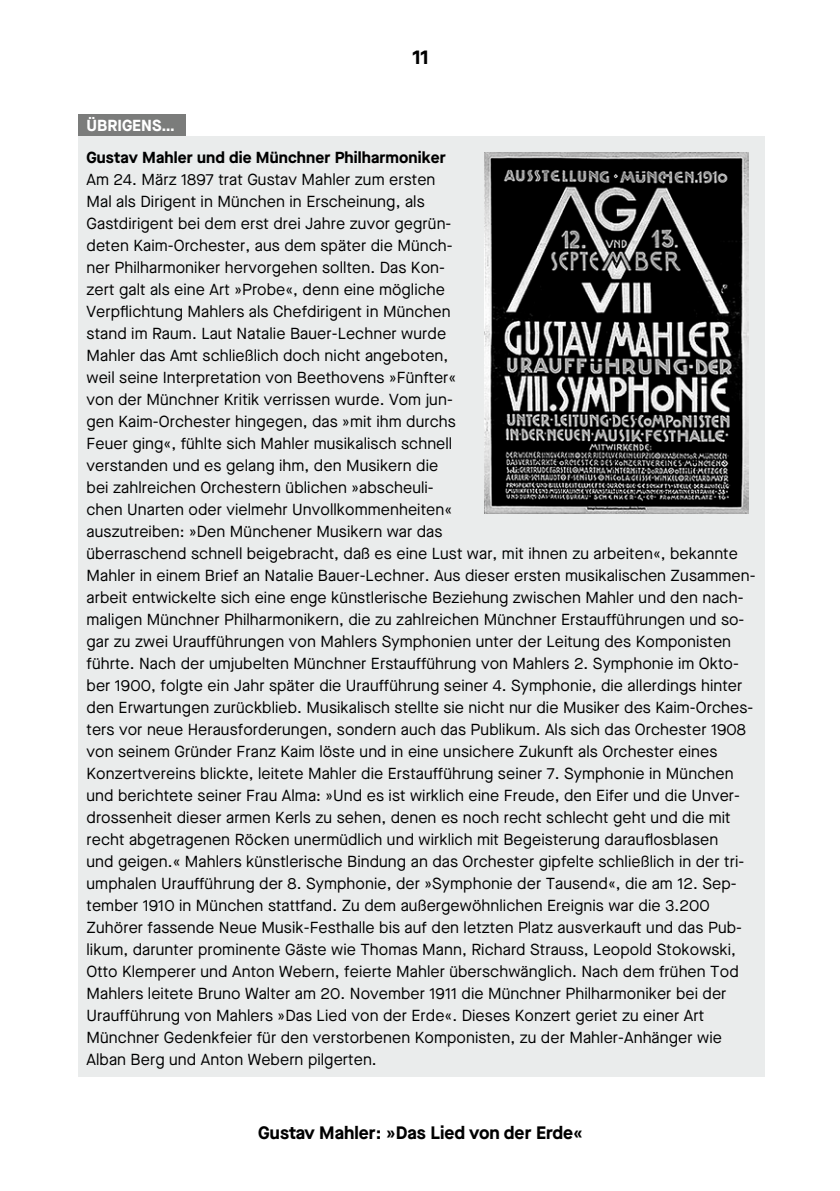
<style>
.page{position:relative;width:840px;height:1191px;background:#fff}
.page>*{position:absolute;margin:0;border:0;box-sizing:border-box;transform-origin:0 0}
.t1{font:700 20px "Maison Neue";color:#000}
.t2{font:700 18px "Maison Neue";color:#000}
.t3{font:16px/22px "Maison Neue";letter-spacing:.005em;color:#000}
.t4{font:700 16px "Maison Neue";letter-spacing:.005em;color:#000}
.t5{font:700 16px "Maison Neue";color:#fff}
</style>
<div class="page">
<div style="left:78px;top:136px;width:686px;height:940px;background:#eaecec"></div>
<div style="left:78px;top:114px;width:108px;height:22px;background:#7b7c7b"></div>
<img style="left:484px;top:152px;width:264px;height:361px">
<p class="t5" style="left:86px;top:114px;width:90px">ÜBRIGENS…</p>
<p class="t1" style="left:412px;top:42px;width:18px">11</p>
<p class="t4" style="left:86px;top:146px;width:360px">Gustav Mahler und die Münchner Philharmoniker</p>
<p class="t3" style="left:86px;top:168px;width:670px">Am 24. März 1897 trat Gustav Mahler zum ersten<br>Mal als Dirigent in München in Erscheinung, als<br>Gastdirigent bei dem erst drei Jahre zuvor gegrün-<br>deten Kaim-Orchester, aus dem später die Münch-<br>ner Philharmoniker hervorgehen sollten. Das Kon-<br>zert galt als eine Art »Probe«, denn eine mögliche<br>Verpflichtung Mahlers als Chefdirigent in München<br>stand im Raum. Laut Natalie Bauer-Lechner wurde<br>Mahler das Amt schließlich doch nicht angeboten,<br>weil seine Interpretation von Beethovens »Fünfter«<br>von der Münchner Kritik verrissen wurde. Vom jun-<br>gen Kaim-Orchester hingegen, das »mit ihm durchs<br>Feuer ging«, fühlte sich Mahler musikalisch schnell<br>verstanden und es gelang ihm, den Musikern die<br>bei zahlreichen Orchestern üblichen »abscheuli-<br>chen Unarten oder vielmehr Unvollkommenheiten«<br>auszutreiben: »Den Münchener Musikern war das<br>überraschend schnell beigebracht, daß es eine Lust war, mit ihnen zu arbeiten«, bekannte Mahler in einem Brief an Natalie Bauer-Lechner. Aus dieser ersten musikalischen Zusammen&shy;arbeit entwickelte sich eine enge künstlerische Beziehung zwischen Mahler und den nach&shy;maligen Münchner Philharmonikern, die zu zahlreichen Münchner Erstaufführungen und so&shy;gar zu zwei Uraufführungen von Mahlers Symphonien unter der Leitung des Komponisten führte. Nach der umjubelten Münchner Erstaufführung von Mahlers 2. Symphonie im Okto&shy;ber 1900, folgte ein Jahr später die Uraufführung seiner 4. Symphonie, die allerdings hinter den Erwartungen zurückblieb. Musikalisch stellte sie nicht nur die Musiker des Kaim-Orches&shy;ters vor neue Herausforderungen, sondern auch das Publikum. Als sich das Orchester 1908 von seinem Gründer Franz Kaim löste und in eine unsichere Zukunft als Orchester eines Konzertvereins blickte, leitete Mahler die Erstaufführung seiner 7. Symphonie in München und berichtete seiner Frau Alma: »Und es ist wirklich eine Freude, den Eifer und die Unver&shy;drossenheit dieser armen Kerls zu sehen, denen es noch recht schlecht geht und die mit recht abgetragenen Röcken unermüdlich und wirklich mit Begeisterung darauflosblasen<br>und geigen.« Mahlers künstlerische Bindung an das Orchester gipfelte schließlich in der tri&shy;umphalen Uraufführung der 8. Symphonie, der »Symphonie der Tausend«, die am 12. Sep&shy;tember 1910 in München stattfand. Zu dem außergewöhnlichen Ereignis war die 3.200<br>Zuhörer fassende Neue Musik-Festhalle bis auf den letzten Platz ausverkauft und das Pub&shy;likum, darunter prominente Gäste wie Thomas Mann, Richard Strauss, Leopold Stokowski, Otto Klemperer und Anton Webern, feierte Mahler überschwänglich. Nach dem frühen Tod Mahlers leitete Bruno Walter am 20. November 1911 die Münchner Philharmoniker bei der Uraufführung von Mahlers »Das Lied von der Erde«. Dieses Konzert geriet zu einer Art Münchner Gedenkfeier für den verstorbenen Komponisten, zu der Mahler-Anhänger wie Alban Berg und Anton Webern pilgerten.</p>
<p class="t2" style="left:258px;top:1120px;width:326px">Gustav Mahler: »Das Lied von der Erde«</p>
</div>
